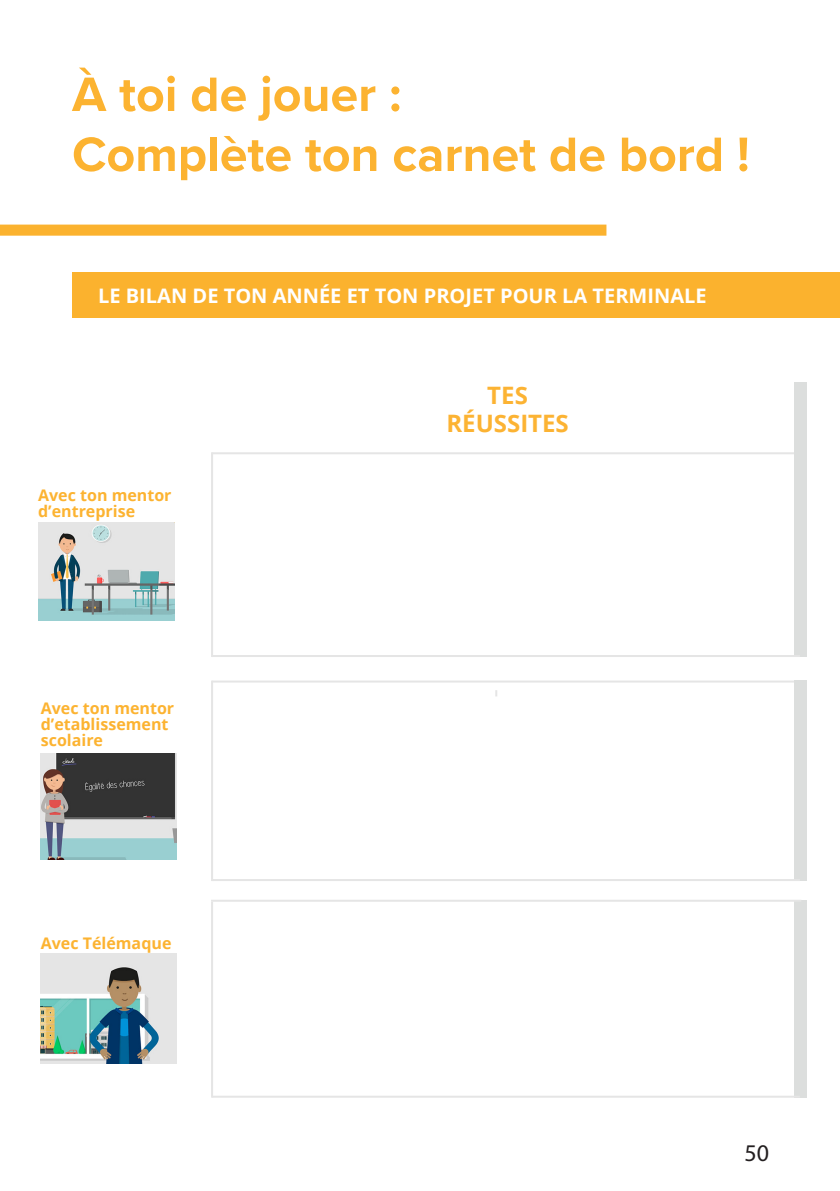
<style>
.page{position:relative;width:840px;height:1191px;background:#fff}
.page>*{position:absolute;margin:0;border:0;box-sizing:border-box;transform-origin:0 0}
.t1{font:700 50px "Proxima Nova";color:#fcb331}
.t2{font:700 24px "Open Sans";color:#fcb333}
.t3{font:24px "Myriad Pro";color:#231f20}
.t4{font:700 20px "Open Sans";color:#fff}
.t5{font:700 16px/16px "Open Sans";color:#fcb331}
</style>
<div class="page">
<svg style="left:495px;top:690px;width:2px;height:6px"></svg>
<img style="left:38px;top:522px;width:136px;height:98px">
<img style="left:41px;top:753px;width:136px;height:106px">
<hr style="left:212px;top:452px;width:590px;height:2px;background:#e5e5e5">
<div style="left:793px;top:382px;width:13px;height:274px;background:#dcdedd"></div>
<hr style="left:212px;top:655px;width:587px;height:2px;background:#e5e5e5">
<hr style="left:211px;top:452px;width:2px;height:205px;background:#e5e5e5">
<hr style="left:212px;top:680px;width:590px;height:2px;background:#e5e5e5">
<div style="left:793px;top:680px;width:13px;height:200px;background:#dcdedd"></div>
<hr style="left:212px;top:879px;width:587px;height:2px;background:#e5e5e5">
<hr style="left:211px;top:680px;width:2px;height:201px;background:#e5e5e5">
<div style="left:793px;top:900px;width:13px;height:197px;background:#dcdedd"></div>
<hr style="left:212px;top:1095px;width:587px;height:2px;background:#e5e5e5">
<hr style="left:211px;top:901px;width:2px;height:196px;background:#e5e5e5">
<hr style="left:211px;top:899px;width:589px;height:2px;background:#e5e5e5">
<div style="left:72px;top:272px;width:767px;height:45px;background:#fbb22e"></div>
<img style="left:41px;top:953px;width:136px;height:110px">
<div style="left:1px;top:226px;width:604px;height:9px;background:#fbb22e"></div>
<div style="left:0;top:225px;width:606px;height:11px;border:2px solid #fbb22e"></div>
<p class="t1" style="left:72px;top:57px;width:331px">À toi de jouer :</p>
<p class="t1" style="left:72px;top:117px;width:678px">Complète ton carnet de bord !</p>
<p class="t4" style="left:98px;top:281px;width:609px">LE BILAN DE TON ANNÉE ET TON PROJET POUR LA TERMINALE</p>
<p class="t5" style="left:38px;top:486px;width:135px">Avec ton mentor d’entreprise</p>
<p class="t5" style="left:41px;top:700px;width:135px">Avec ton mentor d’etablissement scolaire</p>
<p class="t5" style="left:41px;top:934px;width:132px">Avec Télémaque</p>
<p class="t2" style="left:487px;top:378px;width:42px">TES</p>
<p class="t2" style="left:446px;top:407px;width:124px">RÉUSSITES</p>
<h2 class="t3" style="left:744px;top:1137px;width:26px">50</h2>
</div>
